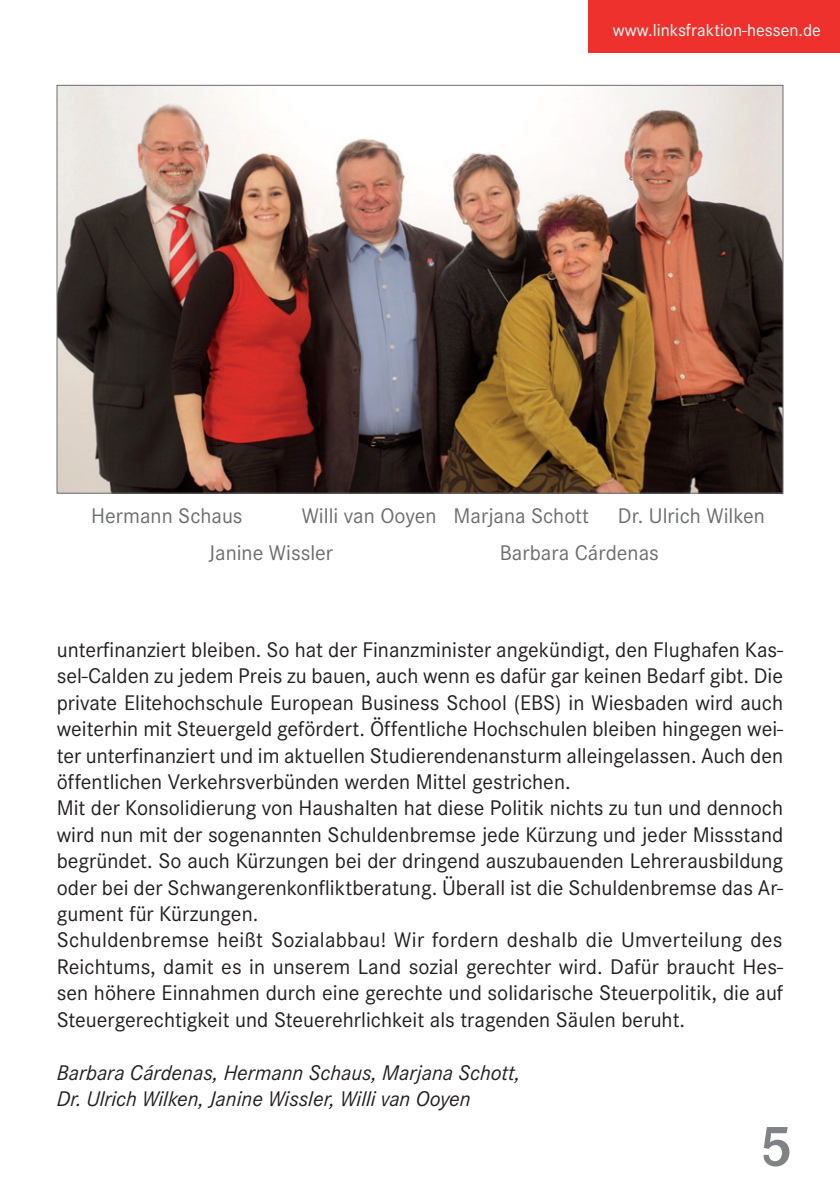
<style>
.page{position:relative;width:840px;height:1191px;background:#fff}
.page>*{position:absolute;margin:0;border:0;box-sizing:border-box;transform-origin:0 0}
.t1{font:700 60px "Corporate E";color:#808285}
.t2{font:22px/26.4px "Corporate S";color:#231f20}
.t3{font:italic 22px/26.4px "Corporate S";color:#231f20}
.t4{font:22px "Corporate S";color:#6c6d70}
.t5{font:18px "Corporate S";color:#fff}
</style>
<div class="page">
<div style="left:588px;top:0;width:251px;height:52px;background:#ee312c"></div>
<img style="left:59px;top:87px;width:721px;height:404px">
<p class="t5" style="left:612px;top:20px;width:209px">www.linksfraktion-hessen.de</p>
<p class="t4" style="left:91px;top:503px;width:153px">Hermann Schaus</p>
<p class="t4" style="left:301px;top:503px;width:289px">Willi van Ooyen Marjana Schott</p>
<p class="t4" style="left:617px;top:503px;width:148px">Dr. Ulrich Wilken</p>
<p class="t4" style="left:209px;top:540px;width:126px">Janine Wissler</p>
<p class="t4" style="left:499px;top:540px;width:160px">Barbara Cárdenas</p>
<p class="t2" style="left:57px;top:636px;width:727px">unterfinanziert bleiben. So hat der Finanzminister angekündigt, den Flughafen Kas&shy;sel-Calden zu jedem Preis zu bauen, auch wenn es dafür gar keinen Bedarf gibt. Die private Elitehochschule European Business School (EBS) in Wiesbaden wird auch weiterhin mit Steuergeld gefördert. Öffentliche Hochschulen bleiben hingegen wei&shy;ter unterfinanziert und im aktuellen Studierendenansturm alleingelassen. Auch den öffentlichen Verkehrsverbünden werden Mittel gestrichen.<br>Mit der Konsolidierung von Haushalten hat diese Politik nichts zu tun und dennoch wird nun mit der sogenannten Schuldenbremse jede Kürzung und jeder Missstand begründet. So auch Kürzungen bei der dringend auszubauenden Lehrerausbildung oder bei der Schwangerenkonfliktberatung. Überall ist die Schuldenbremse das Ar&shy;gument für Kürzungen.<br>Schuldenbremse heißt Sozialabbau! Wir fordern deshalb die Umverteilung des Reichtums, damit es in unserem Land sozial gerechter wird. Dafür braucht Hes&shy;sen höhere Einnahmen durch eine gerechte und solidarische Steuerpolitik, die auf Steuergerechtigkeit und Steuerehrlichkeit als tragenden Säulen beruht.</p>
<p class="t3" style="left:57px;top:1059px;width:464px">Barbara Cárdenas, Hermann Schaus, Marjana Schott,<br>Dr. Ulrich Wilken, Janine Wissler, Willi van Ooyen</p>
<h1 class="t1" style="left:760px;top:1112px;width:33px">5</h1>
</div>
